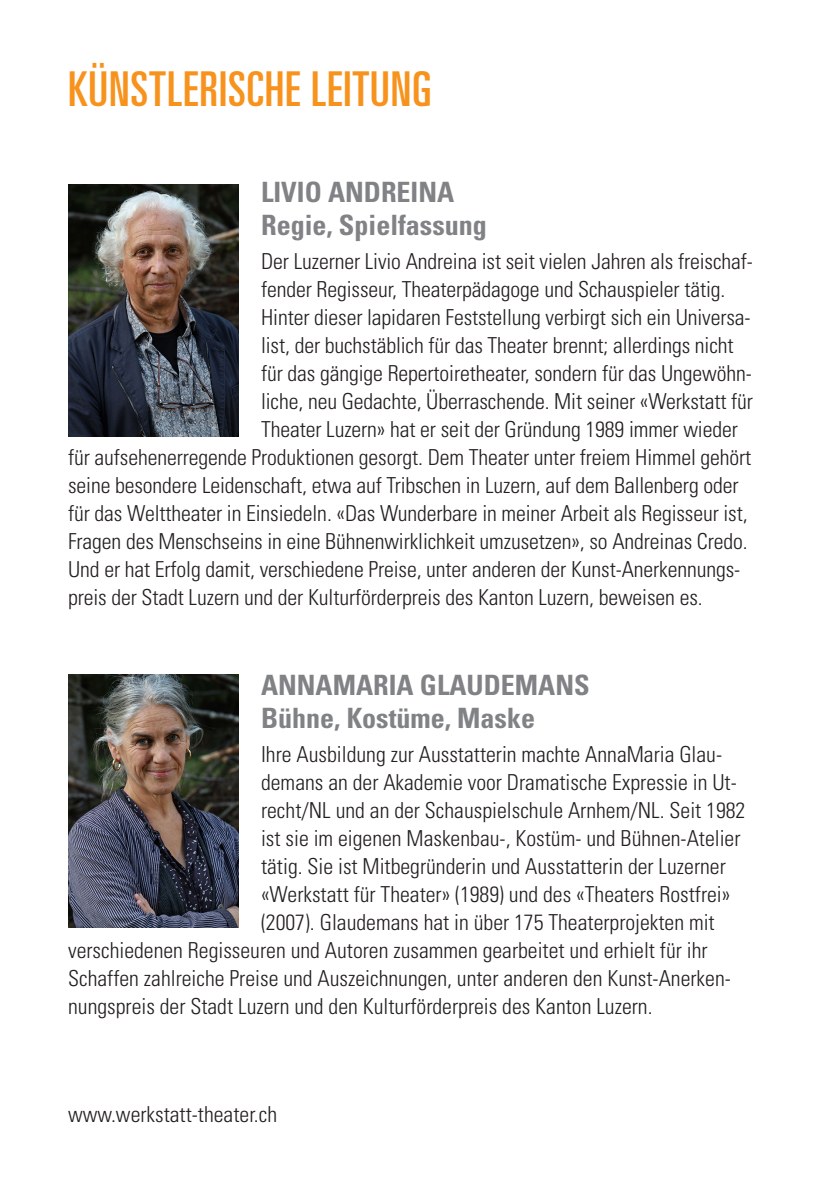
<style>
.page{position:relative;width:823px;height:1191px;background:#fff}
.page>*{position:absolute;margin:0;border:0;box-sizing:border-box;transform-origin:0 0}
.zwischentitel{font:ultra-condensed 48px "Univers";letter-spacing:.02em;color:#f7931d}
.kleintitel{font:700 condensed 28px/33.6px "Univers";color:#808285}
.text{font:300 condensed 22px "Univers";letter-spacing:-.005em;color:#231f20}
</style>
<div class="page">
<img style="left:68px;top:184px;width:170px;height:253px">
<img style="left:68px;top:675px;width:170px;height:252px">
<p class="zwischentitel" style="left:68px;top:62px;width:365px">KÜNSTLERISCHE LEITUNG</p>
<p class="kleintitel" style="left:261px;top:175px;width:227px">LIVIO ANDREINA<br>Regie, Spielfassung</p>
<p class="text" style="left:261px;top:248px;width:493px">Der Luzerner Livio Andreina ist seit vielen Jahren als freischaf-</p>
<p class="text" style="left:261px;top:276px;width:465px">fender Regisseur, Theaterpädagoge und Schauspieler tätig.</p>
<p class="text" style="left:261px;top:304px;width:491px">Hinter dieser lapidaren Feststellung verbirgt sich ein Universa-</p>
<p class="text" style="left:261px;top:332px;width:474px">list, der buchstäblich für das Theater brennt; allerdings nicht</p>
<p class="text" style="left:261px;top:360px;width:492px">für das gängige Repertoiretheater, sondern für das Ungewöhn-</p>
<p class="text" style="left:261px;top:388px;width:493px">liche, neu Gedachte, Überraschende. Mit seiner «Werkstatt für</p>
<p class="text" style="left:261px;top:416px;width:478px">Theater Luzern» hat er seit der Gründung 1989 immer wieder</p>
<p class="text" style="left:68px;top:444px;width:684px">für aufsehenerregende Produktionen gesorgt. Dem Theater unter freiem Himmel gehört</p>
<p class="text" style="left:68px;top:472px;width:671px">seine besondere Leidenschaft, etwa auf Tribschen in Luzern, auf dem Ballenberg oder</p>
<p class="text" style="left:68px;top:500px;width:680px">für das Welttheater in Einsiedeln. «Das Wunderbare in meiner Arbeit als Regisseur ist,</p>
<p class="text" style="left:68px;top:528px;width:680px">Fragen des Menschseins in eine Bühnenwirklichkeit umzusetzen», so Andreinas Credo.</p>
<p class="text" style="left:68px;top:556px;width:673px">Und er hat Erfolg damit, verschiedene Preise, unter anderen der Kunst-Anerkennungs-</p>
<p class="text" style="left:68px;top:584px;width:635px">preis der Stadt Luzern und der Kulturförderpreis des Kanton Luzern, beweisen es.</p>
<p class="kleintitel" style="left:261px;top:668px;width:330px">ANNAMARIA GLAUDEMANS<br>Bühne, Kostüme, Maske</p>
<p class="text" style="left:261px;top:741px;width:462px">Ihre Ausbildung zur Ausstatterin machte AnnaMaria Glau-</p>
<p class="text" style="left:261px;top:769px;width:477px">demans an der Akademie voor Dramatische Expressie in Ut-</p>
<p class="text" style="left:261px;top:797px;width:485px">recht/NL und an der Schauspielschule Arnhem/NL. Seit 1982</p>
<p class="text" style="left:261px;top:825px;width:480px">ist sie im eigenen Maskenbau-, Kostüm- und Bühnen-Atelier</p>
<p class="text" style="left:261px;top:853px;width:466px">tätig. Sie ist Mitbegründerin und Ausstatterin der Luzerner</p>
<p class="text" style="left:261px;top:881px;width:470px">«Werkstatt fü r Theater» (1989) und des «Theaters Rostfrei»</p>
<p class="text" style="left:261px;top:909px;width:455px">(2007). Glaudemans hat in über 175 Theaterprojekten mit</p>
<p class="text" style="left:68px;top:937px;width:640px">verschiedenen Regisseuren und Autoren zusammen gearbeitet und erhielt für ihr</p>
<p class="text" style="left:68px;top:965px;width:664px">Schaffen zahlreiche Preise und Auszeichnungen, unter anderen den Kunst-Anerken-</p>
<p class="text" style="left:68px;top:993px;width:585px">nungspreis der Stadt Luzern und den Kulturförderpreis des Kanton Luzern.</p>
<p class="text" style="left:68px;top:1101px;width:210px">www.werkstatt-theater.ch</p>
</div>
